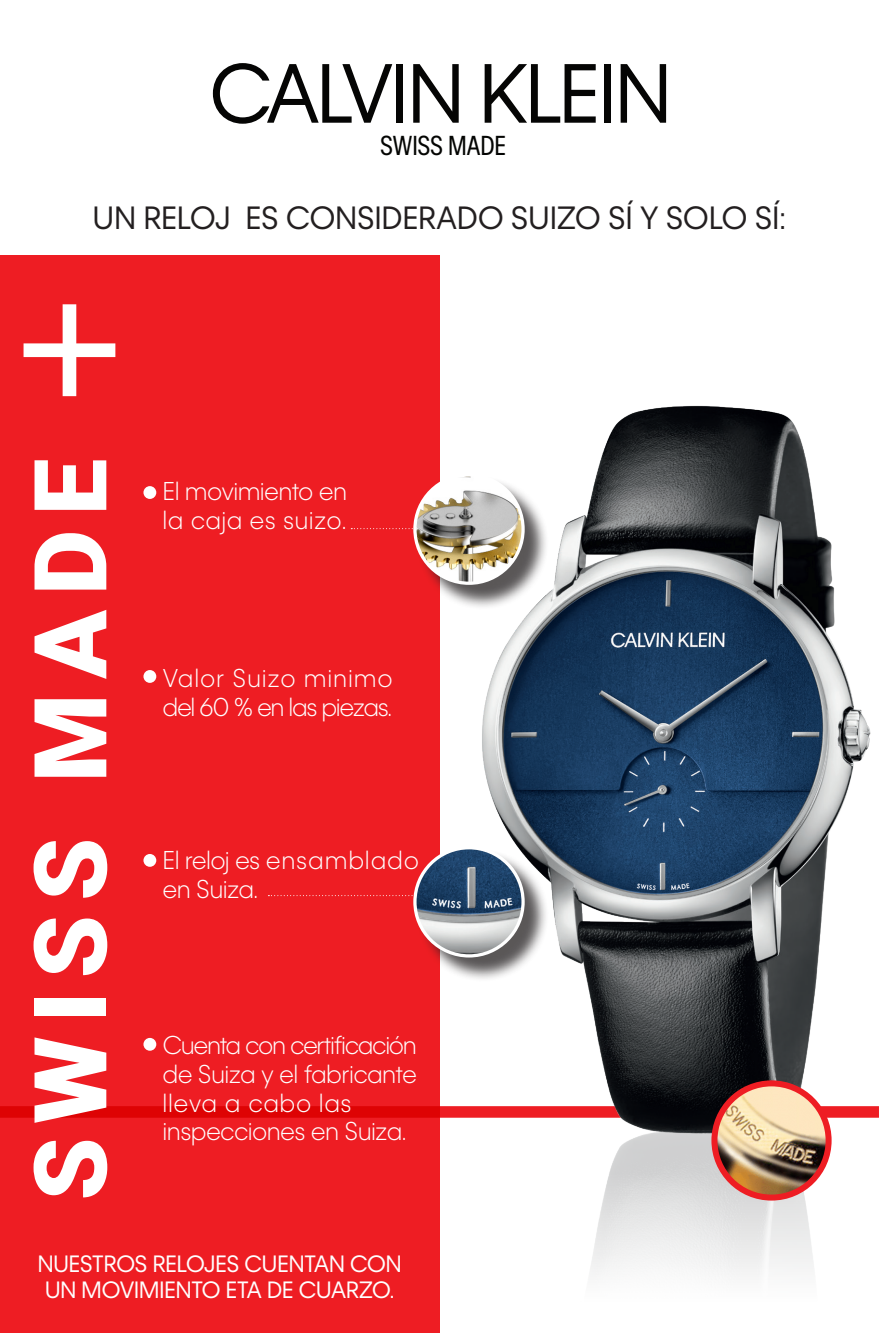
<style>
.page{position:relative;width:879px;height:1333px;background:#fff}
.page>*{position:absolute;margin:0;border:0;box-sizing:border-box;transform-origin:0 0}
.Title_70{font:900 101px "Roboto";letter-spacing:.14em;color:#fff}
.t1{font:30px "Klein 55";letter-spacing:.01em;color:#231f20}
.t2{font:25.6px "Klein 57 Condensed Reg";color:#040503}
.t3{font:300 24px/28.8px "Klein 45";color:#fff}
.t4{font:300 24px "Klein 45";letter-spacing:-.03em;color:#fff}
.t5{font:300 24px "Klein 45";letter-spacing:.06em;color:#fff}
.t6{font:300 24px "Klein 45";letter-spacing:.04em;color:#fff}
.t7{font:22px/26.4px "Klein 55";color:#fff;text-align:center}
</style>
<div class="page">
<div style="left:0;top:255px;width:439px;height:1077px;background:#ee1d23"></div>
<svg style="left:24px;top:304px;width:91px;height:92px"></svg>
<svg style="left:213px;top:63px;width:179px;height:61px"></svg>
<div style="left:396px;top:64px;width:7px;height:59px;background:#050504"></div>
<svg style="left:413px;top:64px;width:46px;height:59px"></svg>
<svg style="left:484px;top:64px;width:112px;height:59px"></svg>
<div style="left:604px;top:64px;width:7px;height:59px;background:#050504"></div>
<svg style="left:620px;top:64px;width:46px;height:59px"></svg>
<img style="left:453px;top:405px;width:426px;height:720px">
<img style="left:590px;top:1125px;width:242px;height:150px">
<div style="left:143px;top:486px;width:13px;height:13px;background:#fff;border-radius:50%"></div>
<div style="left:143px;top:670px;width:13px;height:13px;background:#fff;border-radius:50%"></div>
<div style="left:143px;top:854px;width:13px;height:12px;background:#fff;border-radius:50%"></div>
<div style="left:143px;top:1037px;width:13px;height:13px;background:#fff;border-radius:50%"></div>
<svg style="left:268px;top:895px;width:145px;height:1px"></svg>
<svg style="left:351px;top:528px;width:62px;height:1px"></svg>
<div style="left:417px;top:477px;width:132px;height:132px;background:#231f20;opacity:.75"></div>
<img style="left:415px;top:475px;width:108px;height:108px;border-radius:54px">
<div style="left:413px;top:473px;width:112px;height:112px;border:3px solid #fff;border-radius:50%"></div>
<div style="left:417px;top:849px;width:132px;height:133px;background:#231f20;opacity:.75"></div>
<img style="left:415px;top:847px;width:108px;height:108px;border-radius:54px">
<div style="left:413px;top:846px;width:112px;height:111px;border:3px solid #fff;border-radius:50%"></div>
<img style="left:714px;top:1083px;width:114px;height:114px;border-radius:57px">
<div style="left:711px;top:1080px;width:120px;height:120px;border:6px solid #ee1d23;border-radius:50%"></div>
<p class="t2" style="left:380px;top:125px;width:127px">SWISS MADE</p>
<p class="t1" style="left:93px;top:193px;width:694px">UN RELOJ ES CONSIDERADO SUIZO SÍ Y SOLO SÍ:</p>
<p class="Title_70" style="left:0;top:1200px;width:743px;rotate:-90deg">SWISS MADE</p>
<p class="t3" style="left:163px;top:474px;width:185px">El movimiento en</p>
<p class="t6" style="left:163px;top:500px;width:185px">la caja es suizo.</p>
<p class="t5" style="left:163px;top:658px;width:231px">Valor Suizo minimo</p>
<p class="t4" style="left:163px;top:687px;width:230px">del 60 % en las piezas.</p>
<p class="t5" style="left:163px;top:840px;width:257px">El reloj es ensamblado</p>
<p class="t3" style="left:163px;top:872px;width:96px">en Suiza.</p>
<p class="t4" style="left:163px;top:1025px;width:255px">Cuenta con certificación</p>
<p class="t3" style="left:163px;top:1057px;width:255px">de Suiza y el fabricante lleva a cabo las inspecciones en Suiza.</p>
<p class="t7" style="left:38px;top:1247px;width:365px">NUESTROS RELOJES CUENTAN CON<br>UN MOVIMIENTO ETA DE CUARZO.</p>
</div>
